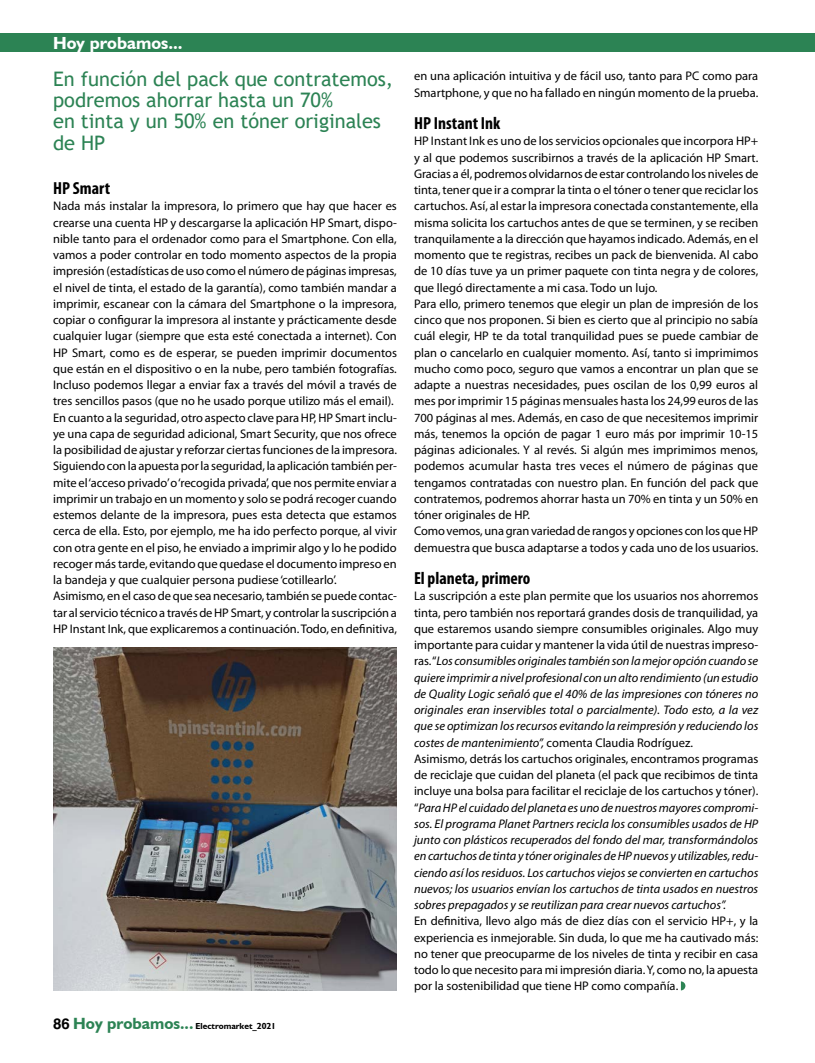
<style>
.page{position:relative;width:815px;height:1063px;background:#fff}
.page>*{position:absolute;margin:0;border:0;box-sizing:border-box;transform-origin:0 0}
.t1{font:20px/21.2px "Trebuchet MS";color:#2c8354}
.t2{font:700 condensed 17.5px "Myriad Pro";color:#000}
.t3{font:700 17.5px "Humanist 521 BT";color:#fff}
.t4{font:12.5px/16.2px "Myriad Pro";color:#000}
.t5{font:italic 12.5px/16.2px "Myriad Pro";color:#000}
.t6{font:700 8.75px "Humanist 521 BT";color:#000}
.s1{font-family:"Helvetica";font-size:15px}
.s2{font-size:16.25px;color:#2c8354}
.s3{font-style:normal}
</style>
<div class="page">
<div style="left:0;top:33px;width:815px;height:18px;background:#2c8354"></div>
<svg style="left:681px;top:981px;width:4px;height:9px"></svg>
<img style="left:53px;top:648px;width:344px;height:342px">
<h2 class="t3" style="left:53px;top:32px;width:131px">Hoy probamos...</h2>
<h1 class="t1" style="left:53px;top:68px;width:342px">En función del pack que contratemos, podremos ahorrar hasta un 70%<br>en tinta y un 50% en tóner originales de HP</h1>
<h2 class="t2" style="left:53px;top:177px;width:59px">HP Smart</h2>
<p class="t4" style="left:53px;top:198px;width:346px">Nada más instalar la impresora, lo primero que hay que hacer es crearse una cuenta HP y descargarse la aplicación HP Smart, dispo&shy;nible tanto para el ordenador como para el Smartphone. Con ella, vamos a poder controlar en todo momento aspectos de la propia impresión (estadísticas de uso como el número de páginas impresas, el nivel de tinta, el estado de la garantía), como también mandar a imprimir, escanear con la cámara del Smartphone o la impresora, copiar o configurar la impresora al instante y prácticamente desde cualquier lugar (siempre que esta esté conectada a internet). Con HP Smart, como es de esperar, se pueden imprimir documentos que están en el dispositivo o en la nube, pero también fotografías.<br>Incluso podemos llegar a enviar fax a través del móvil a través de tres sencillos pasos (que no he usado porque utilizo más el email).<br>En cuanto a la seguridad, otro aspecto clave para HP, HP Smart inclu&shy;ye una capa de seguridad adicional, Smart Security, que nos ofrece la posibilidad de ajustar y reforzar ciertas funciones de la impresora.<br>Siguiendo con la apuesta por la seguridad, la aplicación también per&shy;mite el ‘acceso privado’ o ‘recogida privada’, que nos permite enviar a imprimir un trabajo en un momento y solo se podrá recoger cuando estemos delante de la impresora, pues esta detecta que estamos cerca de ella. Esto, por ejemplo, me ha ido perfecto porque, al vivir con otra gente en el piso, he enviado a imprimir algo y lo he podido recoger más tarde, evitando que quedase el documento impreso en la bandeja y que cualquier persona pudiese ‘cotillearlo’.<br>Asimismo, en el caso de que sea necesario, también se puede contac&shy;tar al servicio técnico a través de HP Smart, y controlar la suscripción a HP Instant Ink, que explicaremos a continuación. Todo, en definitiva,</p>
<p class="t6" style="left:53px;top:1021px;width:224px"><span class="s1">86</span> <span class="s2">Hoy probamos...</span> Electromarket_2021</p>
<p class="t4" style="left:414px;top:68px;width:346px">en una aplicación intuitiva y de fácil uso, tanto para PC como para<br>Smartphone, y que no ha fallado en ningún momento de la prueba.</p>
<h2 class="t2" style="left:414px;top:112px;width:88px">HP Instant Ink</h2>
<p class="t4" style="left:414px;top:133px;width:346px">HP Instant Ink es uno de los servicios opcionales que incorpora HP+ y al que podemos suscribirnos a través de la aplicación HP Smart.<br>Gracias a él, podremos olvidarnos de estar controlando los niveles de tinta, tener que ir a comprar la tinta o el tóner o tener que reciclar los cartuchos. Así, al estar la impresora conectada constantemente, ella misma solicita los cartuchos antes de que se terminen, y se reciben tranquilamente a la dirección que hayamos indicado. Además, en el momento que te registras, recibes un pack de bienvenida. Al cabo de 10 días tuve ya un primer paquete con tinta negra y de colores, que llegó directamente a mi casa. Todo un lujo.<br>Para ello, primero tenemos que elegir un plan de impresión de los cinco que nos proponen. Si bien es cierto que al principio no sabía cuál elegir, HP te da total tranquilidad pues se puede cambiar de plan o cancelarlo en cualquier momento. Así, tanto si imprimimos mucho como poco, seguro que vamos a encontrar un plan que se adapte a nuestras necesidades, pues oscilan de los 0,99 euros al mes por imprimir 15 páginas mensuales hasta los 24,99 euros de las 700 páginas al mes. Además, en caso de que necesitemos imprimir más, tenemos la opción de pagar 1 euro más por imprimir 10-15 páginas adicionales. Y al revés. Si algún mes imprimimos menos, podemos acumular hasta tres veces el número de páginas que tengamos contratadas con nuestro plan. En función del pack que contratemos, podremos ahorrar hasta un 70% en tinta y un 50% en tóner originales de HP.<br>Como vemos, una gran variedad de rangos y opciones con los que HP demuestra que busca adaptarse a todos y cada uno de los usuarios.</p>
<h2 class="t2" style="left:414px;top:567px;width:118px">El planeta, primero</h2>
<p class="t5" style="left:414px;top:588px;width:346px"><span class="s3">La suscripción a este plan permite que los usuarios nos ahorremos tinta, pero también nos reportará grandes dosis de tranquilidad, ya que estaremos usando siempre consumibles originales. Algo muy importante para cuidar y mantener la vida útil de nuestras impreso&shy;ras. “</span>Los consumibles originales también son la mejor opción cuando se quiere imprimir a nivel profesional con un alto rendimiento (un estudio de Quality Logic señaló que el 40% de las impresiones con tóneres no originales eran inservibles total o parcialmente). Todo esto, a la vez que se optimizan los recursos evitando la reimpresión y reduciendo los costes de mantenimiento”, <span class="s3">comenta Claudia Rodríguez.<br>Asimismo, detrás los cartuchos originales, encontramos programas de reciclaje que cuidan del planeta (el pack que recibimos de tinta incluye una bolsa para facilitar el reciclaje de los cartuchos y tóner). “</span>Para HP el cuidado del planeta es uno de nuestros mayores compromi&shy;sos. El programa Planet Partners recicla los consumibles usados de HP junto con plásticos recuperados del fondo del mar, transformándolos en cartuchos de tinta y tóner originales de HP nuevos y utilizables, redu&shy;ciendo así los residuos. Los cartuchos viejos se convierten en cartuchos nuevos; los usuarios envían los cartuchos de tinta usados en nuestros sobres prepagados y se reutilizan para crear nuevos cartuchos”.</p>
<p class="t4" style="left:414px;top:913px;width:346px;text-align:justify">En definitiva, llevo algo más de diez días con el servicio HP+, y la experiencia es inmejorable. Sin duda, lo que me ha cautivado más: no tener que preocuparme de los niveles de tinta y recibir en casa todo lo que necesito para mi impresión diaria. Y, como no, la apuesta por la sostenibilidad que tiene HP como compañía.</p>
</div>
